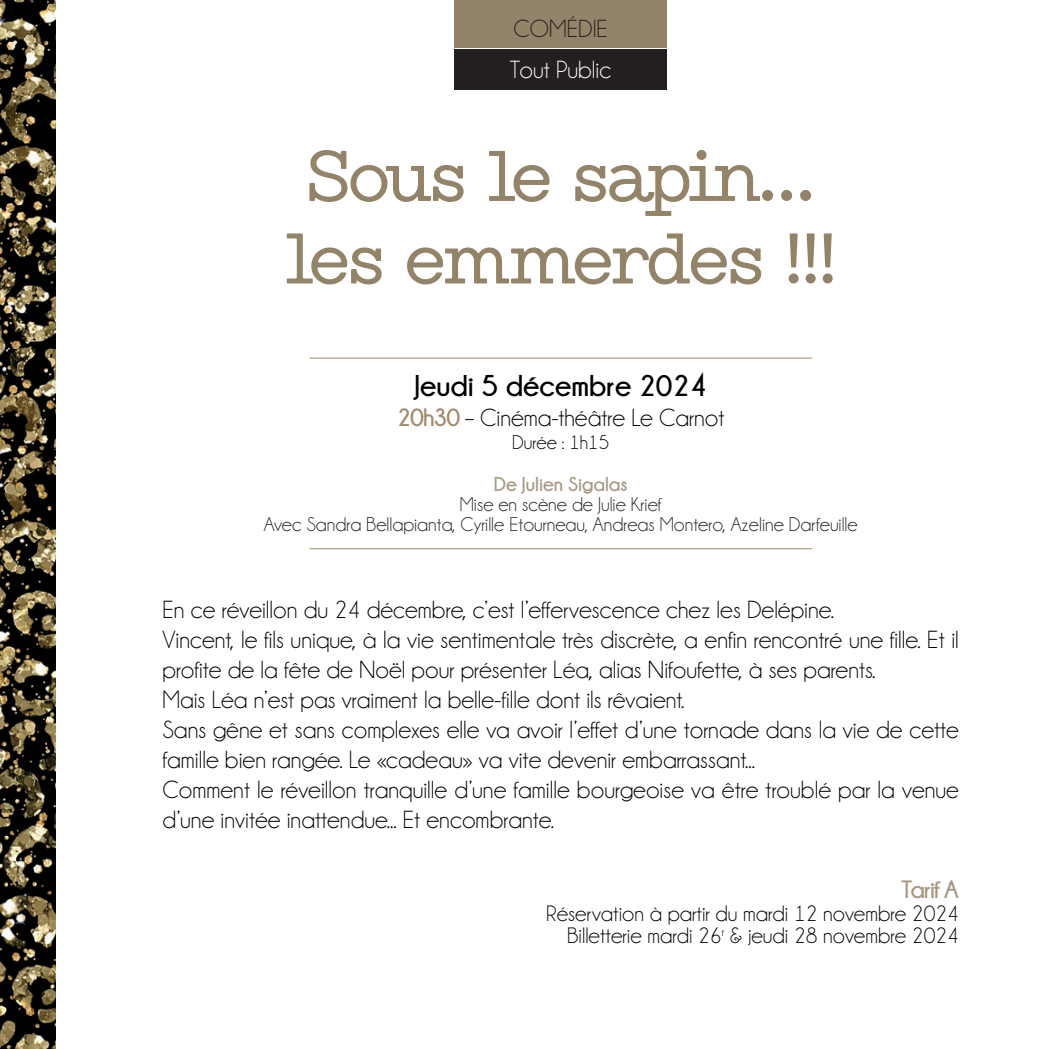
<style>
.page{position:relative;width:1049px;height:1049px;background:#fff}
.page>*{position:absolute;margin:0;border:0;box-sizing:border-box;transform-origin:0 0}
.t1{font:75px/82.5px "Type Machine";letter-spacing:-.055em;color:#938368;text-align:center}
.t2{font:700 30px "Champagne&Limousines";color:#000001}
.t3{font:25px/30px "Champagne&Limousines";color:#000001}
.t4{font:25px "Champagne&Limousines";color:#fff}
.t5{font:25px "Champagne&Limousines";color:#231f20}
.t6{font:700 25px "Champagne&Limousines";letter-spacing:-.04em;color:#a79883}
.t7{font:22.5px/22.5px "Champagne&Limousines";color:#000001;text-align:right}
.t8{font:20px/20px "Champagne&Limousines";color:#231f20;text-align:center}
.t9{font:700 20px "Champagne&Limousines";color:#a79883}
.t10{font:20px "Champagne&Limousines";color:#000001}
.s1{font-weight:700;color:#a08b6b}
</style>
<div class="page">
<img style="left:0;top:0;width:55px;height:1049px">
<hr style="left:309px;top:358px;width:503px;height:1px;background:#a08b6b">
<hr style="left:309px;top:548px;width:503px;height:1px;background:#a08b6b">
<div style="left:454px;top:0;width:213px;height:48px;background:#938368"></div>
<div style="left:454px;top:50px;width:213px;height:40px;background:#231f20"></div>
<p class="t5" style="left:513px;top:16px;width:96px">COMÉDIE</p>
<p class="t4" style="left:510px;top:57px;width:103px">Tout Public</p>
<h1 class="t1" style="left:284px;top:137px;width:555px">Sous le sapin… les emmerdes !!!</h1>
<p class="t2" style="left:414px;top:369px;width:294px">Jeudi 5 décembre 2024</p>
<p class="t3" style="left:397px;top:403px;width:329px"><span class="s1">20h30</span> – Cinéma-théâtre Le Carnot</p>
<p class="t10" style="left:512px;top:432px;width:98px">Durée : 1h15</p>
<p class="t9" style="left:494px;top:473px;width:135px">De Julien Sigalas</p>
<p class="t8" style="left:264px;top:495px;width:595px">Mise en scène de Julie Krief<br>Avec Sandra Bellapianta, Cyrille Etourneau, Andreas Montero, Azeline Darfeuille</p>
<p class="t3" style="left:162px;top:595px;width:798px">En ce réveillon du 24 décembre, c’est l’effervescence chez les Delépine.<br>Vincent, le fils unique, à la vie sentimentale très discrète, a enfin rencontré une fille. Et il profite de la fête de Noël pour présenter Léa, alias Nifoufette, à ses parents.<br>Mais Léa n’est pas vraiment la belle-fille dont ils rêvaient.<br>Sans gêne et sans complexes elle va avoir l’effet d’une tornade dans la vie de cette famille bien rangée. Le «cadeau» va vite devenir embarrassant...<br>Comment le réveillon tranquille d’une famille bourgeoise va être troublé par la venue d’une invitée inattendue... Et encombrante.</p>
<p class="t6" style="left:901px;top:875px;width:59px">Tarif A</p>
<p class="t7" style="left:546px;top:902px;width:414px">Réservation à partir du mardi 12 novembre 2024<br>Billetterie mardi 26<sup>r</sup> &amp; jeudi 28 novembre 2024</p>
</div>
